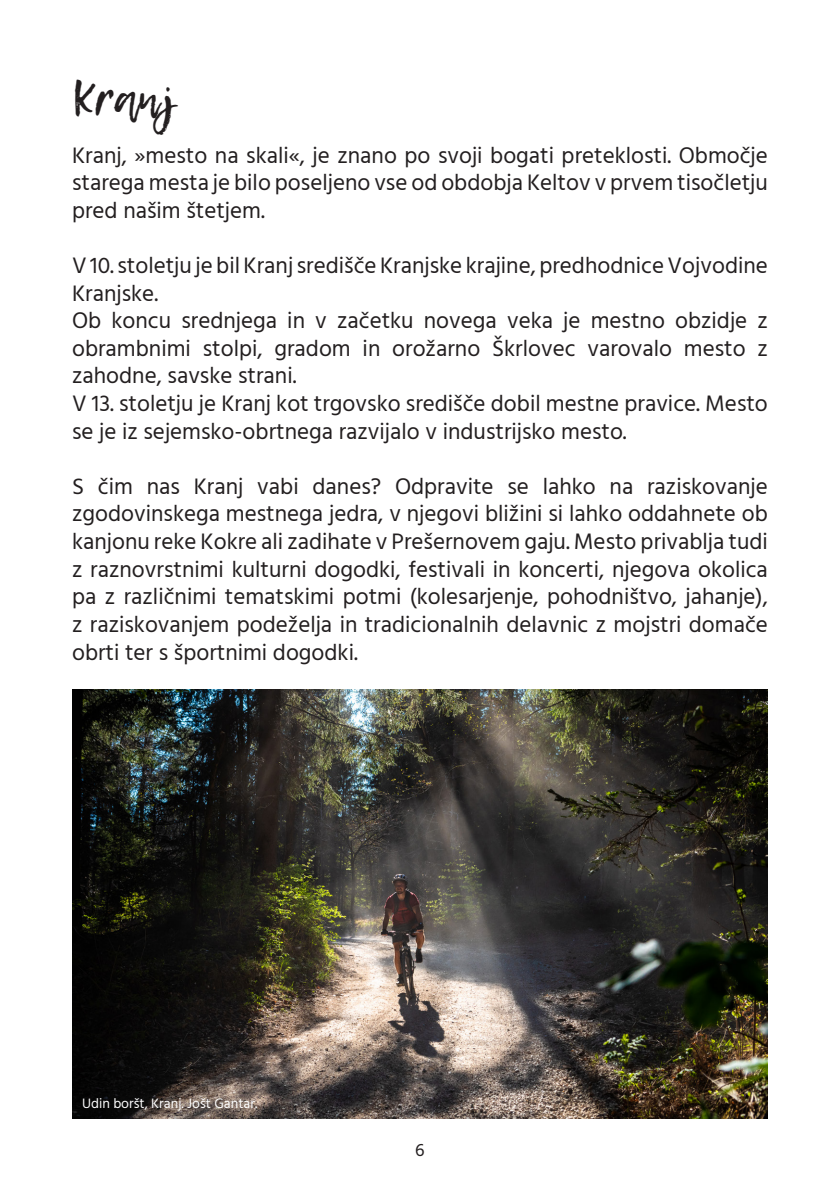
<style>
.page{position:relative;width:840px;height:1191px;background:#fff}
.page>*{position:absolute;margin:0;border:0;box-sizing:border-box;transform-origin:0 0}
.t1{font:44px "Lemon Tuesday";color:#231f20}
.t2{font:23px/27.6px "Hind";color:#231f20;text-align:justify}
.t3{font:18px "Hind";color:#231f20}
.t4{font:14px "Hind";color:#fff}
</style>
<div class="page">
<img style="left:72px;top:689px;width:695px;height:430px">
<hr style="left:839px;top:535px;width:1px;height:315px;background:#b8d990">
<h1 class="t1" style="left:72px;top:73px;width:104px">Kranj</h1>
<p class="t2" style="left:72px;top:142px;width:697px">Kranj, »mesto na skali«, je znano po svoji bogati preteklosti. Območje starega mesta je bilo poseljeno vse od obdobja Keltov v prvem tisočletju pred našim štetjem.</p>
<p class="t2" style="left:72px;top:253px;width:697px;text-align:left">V 10. stoletju je bil Kranj središče Kranjske krajine, predhodnice Vojvodine Kranjske.<br>Ob koncu srednjega in v začetku novega veka je mestno obzidje z obrambnimi stolpi, gradom in orožarno Škrlovec varovalo mesto z zahodne, savske strani.<br>V 13. stoletju je Kranj kot trgovsko središče dobil mestne pravice. Mesto se je iz sejemsko-obrtnega razvijalo v industrijsko mesto.</p>
<p class="t2" style="left:72px;top:473px;width:697px">S čim nas Kranj vabi danes? Odpravite se lahko na raziskovanje zgodovinskega mestnega jedra, v njegovi bližini si lahko oddahnete ob kanjonu reke Kokre ali zadihate v Prešernovem gaju. Mesto privablja tudi z raznovrstnimi kulturni dogodki, festivali in koncerti, njegova okolica pa z različnimi tematskimi potmi (kolesarjenje, pohodništvo, jahanje), z raziskovanjem podeželja in tradicionalnih delavnic z mojstri domače obrti ter s športnimi dogodki.</p>
<p class="t4" style="left:82px;top:1093px;width:177px">Udin boršt, Kranj. Jošt Gantar.</p>
<p class="t3" style="left:415px;top:1137px;width:11px">6</p>
</div>
